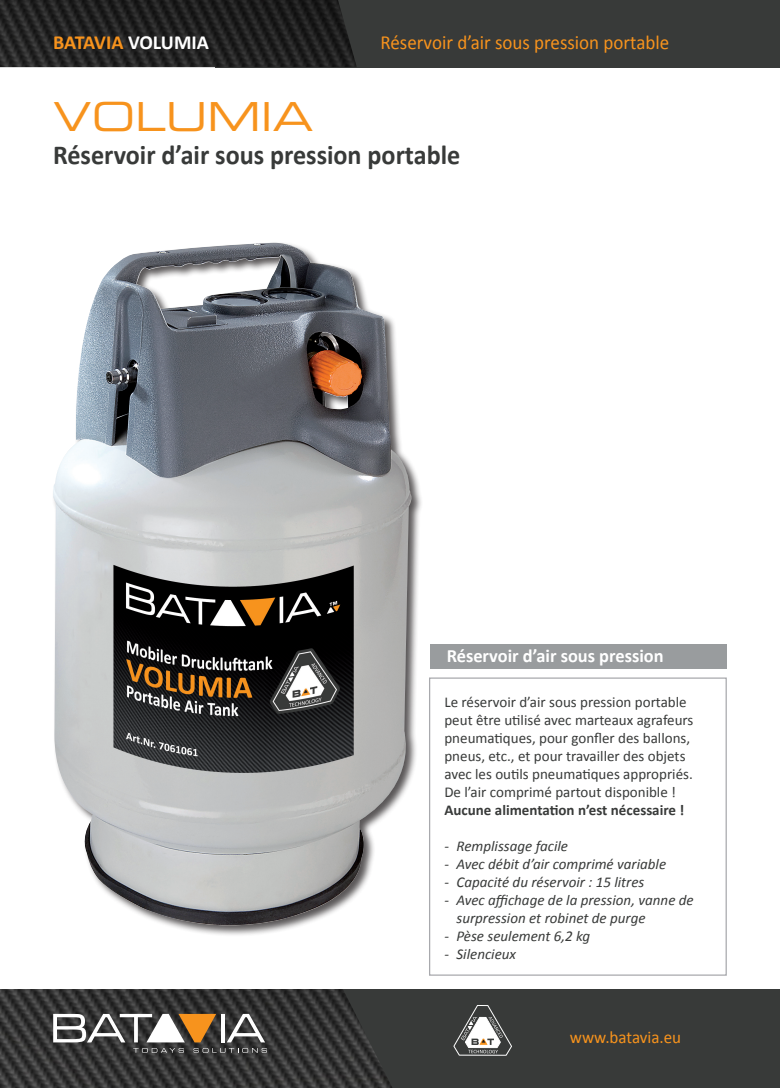
<style>
.page{position:relative;width:780px;height:1088px;background:#fff}
.page>*{position:absolute;margin:0;border:0;box-sizing:border-box;transform-origin:0 0}
.t1{font:40px "Eurostile Extended Two";color:#f7931d}
.t2{font:700 27.5px "Calibri";color:#383a39;scale:.95 1}
.t3{font:20px "Calibri";color:#f7931d;scale:.95 1}
.t4{font:700 20px "Calibri";letter-spacing:-.005em;color:#f7931d}
.t5{font:700 18.75px "Calibri";color:#fff}
.t6{font:17.5px "Calibri";color:#f7931d}
.t7{font:15px "Calibri";color:#383a39}
.t8{font:italic 15px "Calibri";color:#383a39}
.t9{font:700 15px "Calibri";color:#383a39}
.s1{color:#fff}
</style>
<div class="page">
<div style="left:215px;top:0;width:565px;height:67px;background:#383a39"></div>
<img style="left:0;top:0;width:357px;height:67px">
<div style="left:215px;top:989px;width:565px;height:99px;background:#383a39"></div>
<img style="left:0;top:989px;width:392px;height:99px">
<svg style="left:453px;top:1005px;width:59px;height:51px"></svg>
<svg style="left:133px;top:1048px;width:51px;height:5px"></svg>
<svg style="left:193px;top:1048px;width:74px;height:5px"></svg>
<svg style="left:53px;top:1014px;width:163px;height:28px"></svg>
<hr style="left:221px;top:1014px;width:3px;height:28px;background:#fff">
<svg style="left:227px;top:1014px;width:38px;height:28px"></svg>
<img style="left:53px;top:243px;width:365px;height:692px">
<div style="left:430px;top:644px;width:296px;height:24px;background:#999c9e"></div>
<div style="left:429px;top:677px;width:297px;height:299px;border:1px solid #a8a9ad"></div>
<p class="t4" style="left:53px;top:30px;width:157px">BATAVIA <span class="s1">VOLUMIA</span></p>
<p class="t3" style="left:380px;top:30px;width:305px">Réservoir d’air sous pression portable</p>
<p class="t1" style="left:53px;top:89px;width:261px">VOLUMIA</p>
<p class="t2" style="left:53px;top:138px;width:430px">Réservoir d’air sous pression portable</p>
<p class="t5" style="left:446px;top:644px;width:218px">Réservoir d’air sous pression</p>
<p class="t7" style="left:444px;top:693px;width:244px">Le réservoir d’air sous pression portable</p>
<p class="t7" style="left:444px;top:711px;width:250px">peut être utilisé avec marteaux agrafeurs</p>
<p class="t7" style="left:444px;top:729px;width:247px">pneumatiques, pour gonfler des ballons,</p>
<p class="t7" style="left:444px;top:747px;width:242px">pneus, etc., et pour travailler des objets</p>
<p class="t7" style="left:444px;top:765px;width:250px">avec les outils pneumatiques appropriés.</p>
<p class="t7" style="left:444px;top:783px;width:233px">De l’air comprimé partout disponible !</p>
<p class="t9" style="left:444px;top:801px;width:241px">Aucune alimentation n’est nécessaire !</p>
<p class="t8" style="left:444px;top:837px;width:125px">- -Remplissage facile</p>
<p class="t8" style="left:444px;top:855px;width:223px">- -Avec débit d’air comprimé variable</p>
<p class="t8" style="left:444px;top:873px;width:201px">- -Capacité du réservoir : 15 litres</p>
<p class="t8" style="left:444px;top:891px;width:251px">- -Avec affichage de la pression, vanne de</p>
<p class="t8" style="left:456px;top:909px;width:191px">surpression et robinet de purge</p>
<p class="t8" style="left:444px;top:927px;width:147px">- -Pèse seulement 6,2 kg</p>
<p class="t8" style="left:444px;top:945px;width:73px">- -Silencieux</p>
<p class="t6" style="left:570px;top:1026px;width:113px">www.batavia.eu</p>
</div>
